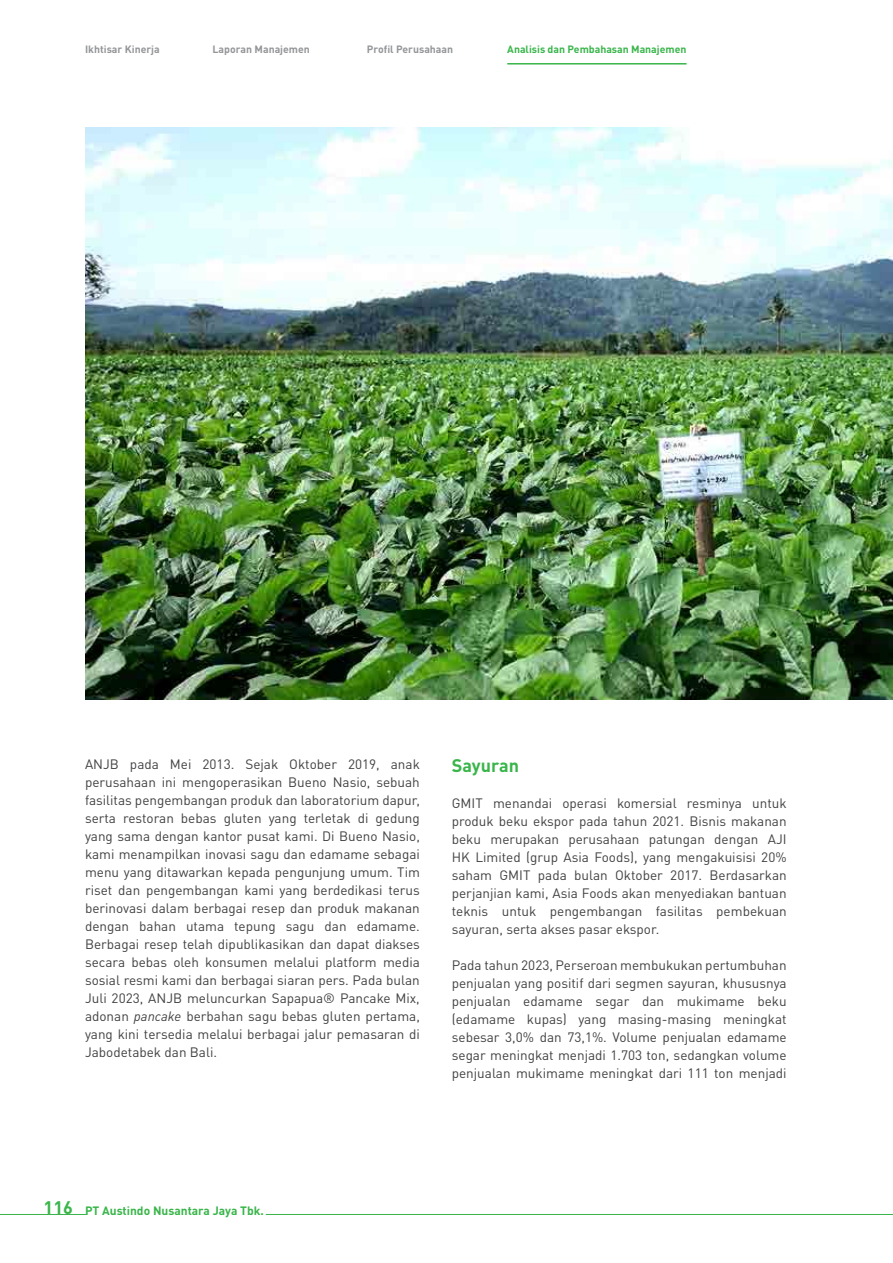
<style>
.page{position:relative;width:893px;height:1263px;background:#fff}
.page>*{position:absolute;margin:0;border:0;box-sizing:border-box;transform-origin:0 0}
.t1{font:700 18px "DIN Pro";color:#39b54a}
.t2{font:13.5px/18px "DIN Pro";color:#414042;text-align:justify}
.t3{font:700 12px "DIN Pro";color:#39b54a}
.t4{font:700 10.5px "DIN Pro";color:#939598}
.t5{font:700 10.5px "DIN Pro";color:#39b54a}
.s1{font-style:italic}
.s2{font-size:18px}
</style>
<div class="page">
<img style="left:85px;top:128px;width:808px;height:571px">
<hr style="left:507px;top:63px;width:179px;height:2px;background:#39b54a">
<hr style="left:0;top:1214px;width:86px;height:1px;background:#39b54a">
<hr style="left:266px;top:1214px;width:627px;height:1px;background:#39b54a">
<p class="t4" style="left:85px;top:41px;width:76px">Ikhtisar Kinerja</p>
<p class="t4" style="left:213px;top:41px;width:99px">Laporan Manajemen</p>
<p class="t4" style="left:367px;top:41px;width:88px">Profil Perusahaan</p>
<p class="t5" style="left:507px;top:41px;width:181px">Analisis dan Pembahasan Manajemen</p>
<p class="t2" style="left:85px;top:753px;width:336px">ANJB pada Mei 2013. Sejak Oktober 2019, anak perusahaan ini mengoperasikan Bueno Nasio, sebuah fasilitas pengembangan produk dan laboratorium dapur, serta restoran bebas gluten yang terletak di gedung yang sama dengan kantor pusat kami. Di Bueno Nasio, kami menampilkan inovasi sagu dan edamame sebagai menu yang ditawarkan kepada pengunjung umum. Tim riset dan pengembangan kami yang berdedikasi terus berinovasi dalam berbagai resep dan produk makanan dengan bahan utama tepung sagu dan edamame.<br>Berbagai resep telah dipublikasikan dan dapat diakses secara bebas oleh konsumen melalui platform media sosial resmi kami dan berbagai siaran pers. Pada bulan Juli 2023, ANJB meluncurkan Sapapua® Pancake Mix, adonan <span class="s1">pancake</span> berbahan sagu bebas gluten pertama, yang kini tersedia melalui berbagai jalur pemasaran di Jabodetabek dan Bali.</p>
<h1 class="t1" style="left:452px;top:750px;width:69px">Sayuran</h1>
<p class="t2" style="left:452px;top:793px;width:336px">GMIT menandai operasi komersial resminya untuk produk beku ekspor pada tahun 2021. Bisnis makanan beku merupakan perusahaan patungan dengan AJI HK Limited (grup Asia Foods), yang mengakuisisi 20% saham GMIT pada bulan Oktober 2017. Berdasarkan perjanjian kami, Asia Foods akan menyediakan bantuan teknis untuk pengembangan fasilitas pembekuan sayuran, serta akses pasar ekspor.</p>
<p class="t2" style="left:452px;top:955px;width:336px">Pada tahun 2023, Perseroan membukukan pertumbuhan penjualan yang positif dari segmen sayuran, khususnya penjualan edamame segar dan mukimame beku (edamame kupas) yang masing-masing meningkat sebesar 3,0% dan 73,1%. Volume penjualan edamame segar meningkat menjadi 1.703 ton, sedangkan volume penjualan mukimame meningkat dari 111 ton menjadi</p>
<p class="t3" style="left:44px;top:1200px;width:222px"><span class="s2">116</span> PT Austindo Nusantara Jaya Tbk.</p>
</div>
